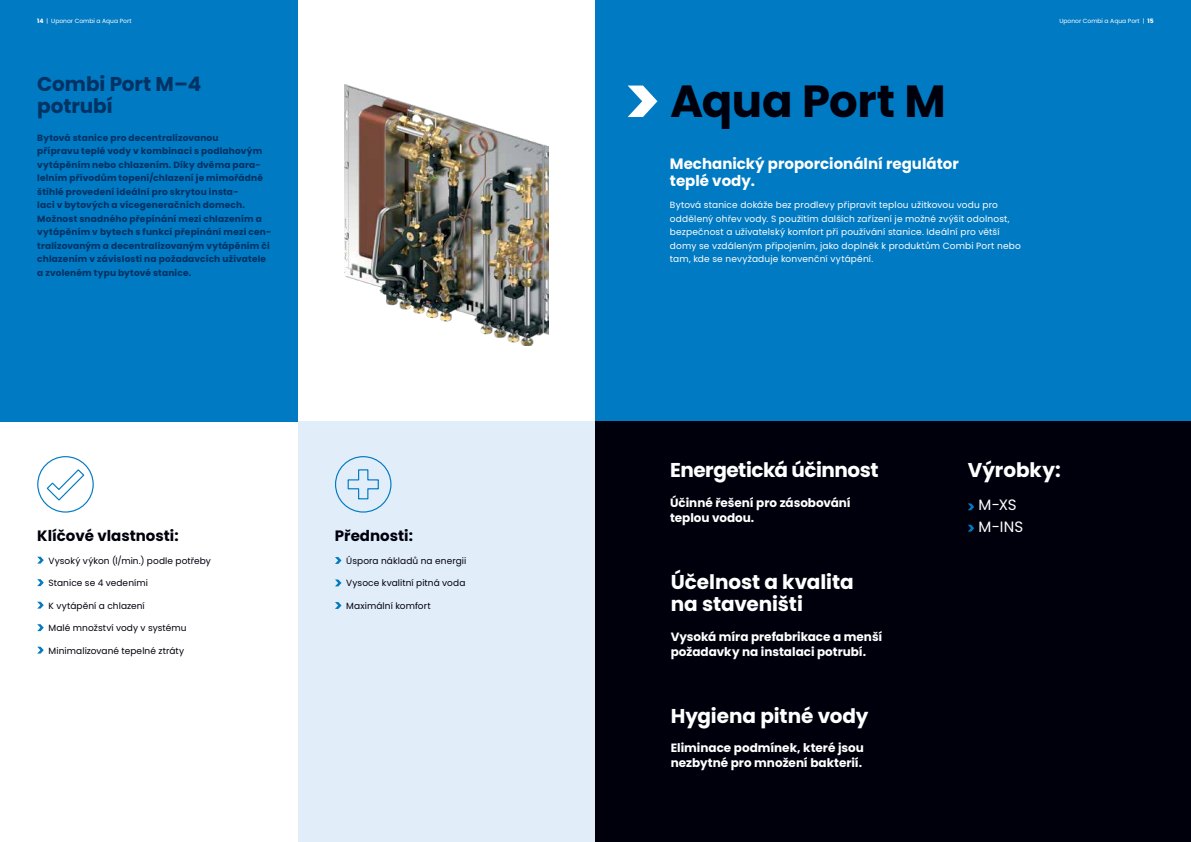
<style>
.page{position:relative;width:1191px;height:842px;background:#fff}
.page>*{position:absolute;margin:0;border:0;box-sizing:border-box;transform-origin:0 0}
.t1{font:700 45px "Poppins";letter-spacing:-.01em;color:#00000d}
.t2{font:700 20px/22px "Poppins";letter-spacing:-.005em;color:#fff}
.t3{font:700 20px/22px "Poppins";letter-spacing:-.005em;color:#003263}
.t4{font:700 20px "Poppins";letter-spacing:-.025em;color:#fff}
.t5{font:700 15px/16.5px "Poppins";color:#fff}
.t6{font:700 15px "Poppins";color:#00000d}
.t7{font:15px/21.3px "Poppins";color:#fff}
.t8{font:700 12px/15px "Poppins";color:#fff}
.t9{font:700 9px/13.5px "Poppins";letter-spacing:.02em;color:#003263}
.t10{font:9px/13.5px "Poppins";letter-spacing:.02em;color:#fff}
.t11{font:9px "Poppins";letter-spacing:.01em;color:#00000d}
.t12{font:6px "Poppins";color:#fff}
.s1{font-weight:700}
</style>
<div class="page">
<div style="left:298px;top:421px;width:297px;height:421px;background:#e1eef9"></div>
<div style="left:0;top:0;width:298px;height:421px;background:#007ac2"></div>
<div style="left:335px;top:456px;width:56px;height:57px;border:1px solid #007ac2;border-radius:50%"></div>
<svg style="left:347px;top:469px;width:32px;height:31px"></svg>
<svg style="left:37px;top:557px;width:7px;height:7px"></svg>
<svg style="left:37px;top:579px;width:7px;height:7px"></svg>
<svg style="left:37px;top:602px;width:7px;height:7px"></svg>
<svg style="left:37px;top:624px;width:7px;height:7px"></svg>
<svg style="left:37px;top:647px;width:7px;height:7px"></svg>
<svg style="left:335px;top:557px;width:6px;height:7px"></svg>
<svg style="left:335px;top:579px;width:6px;height:7px"></svg>
<svg style="left:335px;top:602px;width:6px;height:7px"></svg>
<svg style="left:37px;top:456px;width:57px;height:57px"></svg>
<img style="left:345px;top:85px;width:203px;height:261px">
<div style="left:595px;top:0;width:596px;height:421px;background:#007ac2"></div>
<div style="left:595px;top:421px;width:596px;height:421px;background:#00000d"></div>
<svg style="left:968px;top:503px;width:6px;height:7px"></svg>
<svg style="left:968px;top:525px;width:6px;height:7px"></svg>
<svg style="left:627px;top:86px;width:30px;height:31px"></svg>
<p class="t12" style="left:37px;top:17px;width:96px"><span class="s1">14</span> | Uponor Combi a Aqua Port</p>
<p class="t12" style="left:1059px;top:17px;width:96px">Uponor Combi a Aqua Port | <span class="s1">15</span></p>
<h2 class="t3" style="left:37px;top:73px;width:166px">Combi Port M–4 potrubí</h2>
<p class="t9" style="left:37px;top:131px;width:236px">Bytová stanice pro decentralizovanou<br>přípravu teplé vody v kombinaci s podlahovým vytápěním nebo chlazením. Díky dvěma para&shy;lelním přívodům topení/chlazení je mimořádně štíhlé provedení ideální pro skrytou insta-<br>laci v bytových a vícegeneračních domech.<br>Možnost snadného přepínání mezi chlazením a vytápěním v bytech s funkcí přepínání mezi cen&shy;tralizovaným a decentralizovaným vytápěním či chlazením v závislosti na požadavcích uživatele a zvoleném typu bytové stanice.</p>
<h3 class="t6" style="left:37px;top:527px;width:143px">Klíčové vlastnosti:</h3>
<p class="t11" style="left:49px;top:555px;width:164px">Vysoký výkon (l/min.) podle potřeby</p>
<p class="t11" style="left:49px;top:578px;width:101px">Stanice se 4 vedeními</p>
<p class="t11" style="left:49px;top:600px;width:98px">K vytápění a chlazení</p>
<p class="t11" style="left:49px;top:623px;width:140px">Malé množství vody v systému</p>
<p class="t11" style="left:49px;top:645px;width:137px">Minimalizované tepelné ztráty</p>
<h3 class="t6" style="left:335px;top:527px;width:80px">Přednosti:</h3>
<p class="t11" style="left:346px;top:555px;width:122px">Úspora nákladů na energii</p>
<p class="t11" style="left:346px;top:578px;width:121px">Vysoce kvalitní pitná voda</p>
<p class="t11" style="left:346px;top:600px;width:86px">Maximální komfort</p>
<h1 class="t1" style="left:670px;top:76px;width:277px">Aqua Port M</h1>
<h3 class="t5" style="left:670px;top:156px;width:290px">Mechanický proporcionální regulátor teplé vody.</h3>
<p class="t10" style="left:670px;top:198px;width:352px">Bytová stanice dokáže bez prodlevy připravit teplou užitkovou vodu pro oddělený ohřev vody. S použitím dalších zařízení je možné zvýšit odolnost, bezpečnost a uživatelský komfort při používání stanice. Ideální pro větší domy se vzdáleným připojením, jako doplněk k produktům Combi Port nebo tam, kde se nevyžaduje konvenční vytápění.</p>
<h2 class="t4" style="left:670px;top:459px;width:210px">Energetická účinnost</h2>
<h3 class="t8" style="left:670px;top:495px;width:182px">Účinné řešení pro zásobování teplou vodou.</h3>
<h2 class="t2" style="left:670px;top:571px;width:184px">Účelnost a kvalita na staveništi</h2>
<h3 class="t8" style="left:670px;top:629px;width:213px">Vysoká míra prefabrikace a menší požadavky na instalaci potrubí.</h3>
<h2 class="t2" style="left:670px;top:705px;width:199px">Hygiena pitné vody</h2>
<h3 class="t8" style="left:670px;top:741px;width:195px">Eliminace podmínek, které jsou nezbytné pro množení bakterií.</h3>
<h2 class="t2" style="left:967px;top:459px;width:95px">Výrobky:</h2>
<h3 class="t7" style="left:978px;top:494px;width:46px">M-XS<br>M-INS</h3>
</div>
